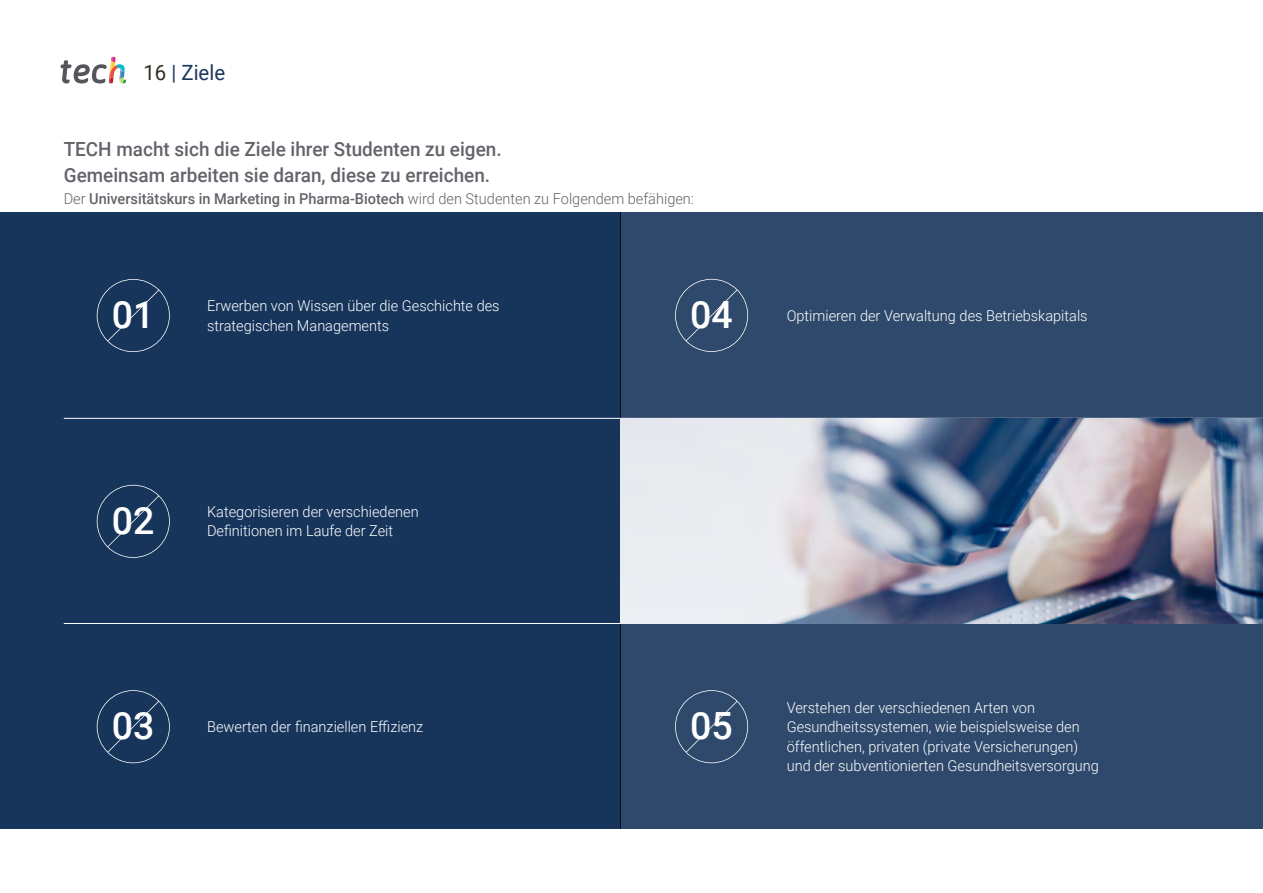
<style>
.page{position:relative;width:1263px;height:893px;background:#fff}
.page>*{position:absolute;margin:0;border:0;box-sizing:border-box;transform-origin:0 0}
.t1{font:500 37.5px "Roboto";color:#fff}
.t2{font:21px "Roboto";color:#1a355c}
.t3{font:500 19.5px/25.5px "Roboto";color:#61646a}
.t4{font:300 15px/19.5px "Roboto";color:#fff}
.t5{font:500 15px "Roboto";color:#61646a}
.s1{color:#312e20}
.s2{font-weight:300}
</style>
<div class="page">
<svg style="left:61px;top:57px;width:65px;height:27px"></svg>
<div style="left:621px;top:213px;width:642px;height:616px;background:#2e496b"></div>
<hr style="left:1262px;top:213px;width:1px;height:616px;background:#17355b">
<div style="left:0;top:213px;width:621px;height:616px;background:#17355b"></div>
<svg style="left:97px;top:279px;width:73px;height:73px"></svg>
<svg style="left:97px;top:485px;width:73px;height:73px"></svg>
<svg style="left:97px;top:690px;width:73px;height:73px"></svg>
<svg style="left:675px;top:279px;width:73px;height:73px"></svg>
<svg style="left:675px;top:690px;width:73px;height:73px"></svg>
<hr style="left:64px;top:418px;width:1199px;height:1px;background:#fff">
<hr style="left:64px;top:623px;width:1199px;height:1px;background:#fff">
<img style="left:621px;top:418px;width:642px;height:205px">
<h2 class="t2" style="left:144px;top:57px;width:83px"><span class="s1">16</span> | Ziele</h2>
<h3 class="t3" style="left:64px;top:136px;width:439px">TECH macht sich die Ziele ihrer Studenten zu eigen.<br>Gemeinsam arbeiten sie daran, diese zu erreichen.</h3>
<p class="t5" style="left:64px;top:188px;width:632px"><span class="s2">Der</span> Universitätskurs in Marketing in Pharma-Biotech <span class="s2">wird den Studenten zu Folgendem befähigen:</span></p>
<h1 class="t1" style="left:112px;top:289px;width:44px">01</h1>
<p class="t4" style="left:207px;top:296px;width:294px">Erwerben von Wissen über die Geschichte des</p>
<p class="t4" style="left:207px;top:315px;width:184px">strategischen Managements</p>
<h1 class="t1" style="left:690px;top:288px;width:44px">04</h1>
<p class="t4" style="left:787px;top:305px;width:302px">Optimieren der Verwaltung des Betriebskapitals</p>
<h1 class="t1" style="left:112px;top:494px;width:44px">02</h1>
<p class="t4" style="left:207px;top:501px;width:213px">Kategorisieren der verschiedenen<br>Definitionen im Laufe der Zeit</p>
<h1 class="t1" style="left:112px;top:700px;width:44px">03</h1>
<p class="t4" style="left:207px;top:716px;width:218px">Bewerten der finanziellen Effizienz</p>
<h1 class="t1" style="left:690px;top:700px;width:44px">05</h1>
<p class="t4" style="left:787px;top:697px;width:314px">Verstehen der verschiedenen Arten von Gesundheitssystemen, wie beispielsweise den öffentlichen, privaten (private Versicherungen) und der subventionierten Gesundheitsversorgung</p>
</div>
